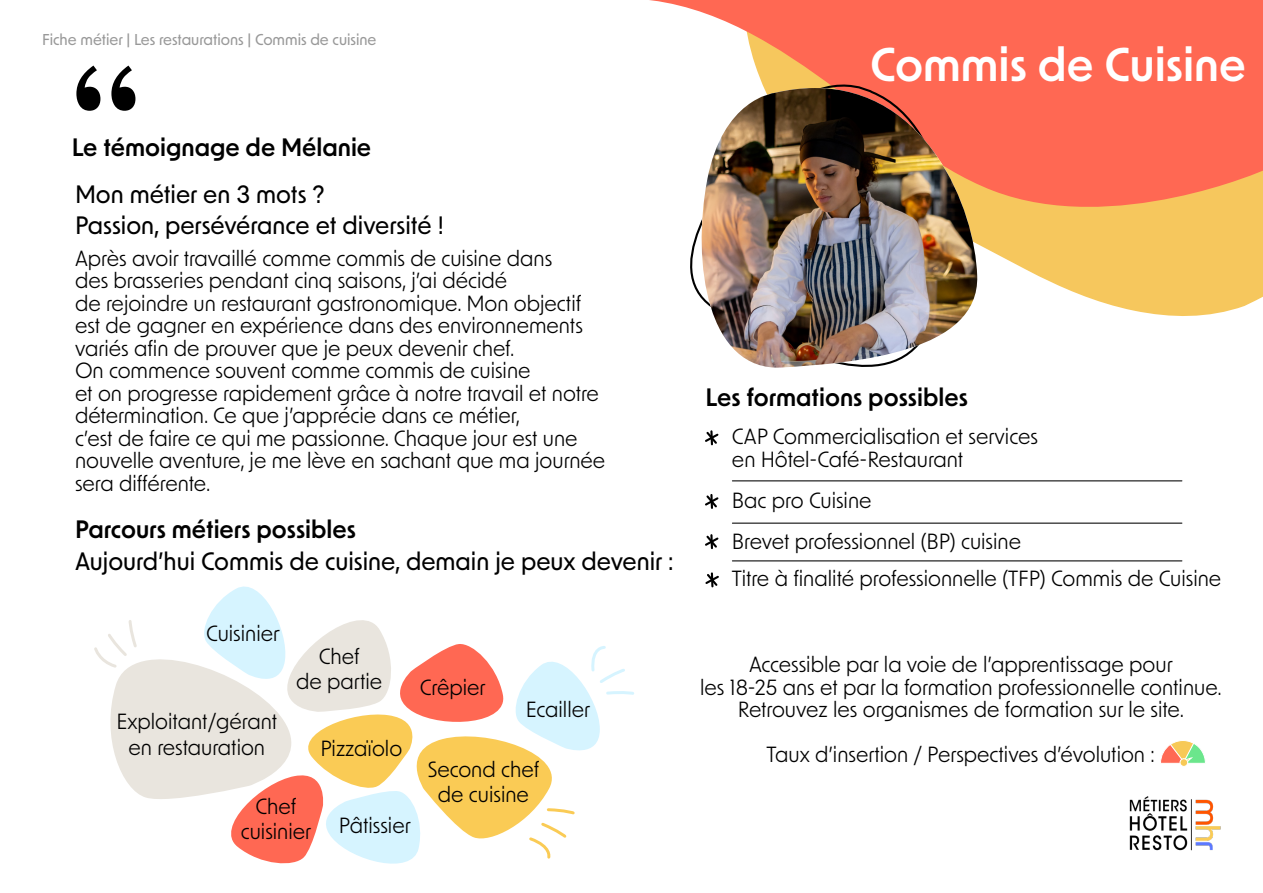
<style>
.page{position:relative;width:1263px;height:893px;background:#fff}
.page>*{position:absolute;margin:0;border:0;box-sizing:border-box;transform-origin:0 0}
.t1{font:700 150px "Copperplate Gothic";color:#000}
.t2{font:600 45px "New Order";color:#fff}
.t3{font:500 24px/31.5px "New Order";color:#000}
.t4{font:600 24px "New Order";color:#000}
.t5{font:21px/22.5px "New Order";color:#000;text-align:center}
.t6{font:500 15px "New Order";color:#999}
</style>
<div class="page">
<img style="left:1129px;top:796px;width:92px;height:55px">
<svg style="left:1035px;top:237px;width:228px;height:79px;background:#f7cf75"></svg>
<svg style="left:649px;top:0;width:614px;height:237px;background:#fd7a5a"></svg>
<hr style="left:732px;top:560px;width:450px;height:1px;background:#000">
<hr style="left:732px;top:480px;width:450px;height:1px;background:#000">
<hr style="left:732px;top:523px;width:450px;height:1px;background:#000">
<svg style="left:705px;top:572px;width:14px;height:16px"></svg>
<svg style="left:705px;top:494px;width:14px;height:15px"></svg>
<svg style="left:705px;top:430px;width:14px;height:16px"></svg>
<svg style="left:705px;top:534px;width:14px;height:16px"></svg>
<svg style="left:94px;top:586px;width:540px;height:278px"></svg>
<svg style="left:1160px;top:741px;width:45px;height:23px"></svg>
<div style="left:1180px;top:759px;width:8px;height:7px;background:#f7c957;border-radius:50%"></div>
<div style="left:1180px;top:759px;width:8px;height:7px;border:1px solid #fff;border-radius:50%"></div>
<svg style="left:651px;top:33px;width:384px;height:243px"></svg>
<svg style="left:691px;top:60px;width:289px;height:237px"></svg>
<img style="left:700px;top:88px;width:279px;height:280px">
<p class="t6" style="left:42px;top:30px;width:336px">Fiche métier | Les restaurations | Commis de cuisine</p>
<h1 class="t1" style="left:65px;top:35px;width:83px">“</h1>
<p class="t4" style="left:72px;top:132px;width:301px">Le témoignage de Mélanie</p>
<p class="t3" style="left:75px;top:177px;width:370px">Mon métier en 3 mots ?<br>Passion, persévérance et diversité !</p>
<p class="t5" style="left:75px;top:246px;width:532px;text-align:left">Après avoir travaillé comme commis de cuisine dans<br>des brasseries pendant cinq saisons, j’ai décidé<br>de rejoindre un restaurant gastronomique. Mon objectif est de gagner en expérience dans des environnements variés afin de prouver que je peux devenir chef.<br>On commence souvent comme commis de cuisine<br>et on progresse rapidement grâce à notre travail et notre détermination. Ce que j’apprécie dans ce métier,<br>c’est de faire ce qui me passionne. Chaque jour est une nouvelle aventure, je me lève en sachant que ma journée sera différente.</p>
<p class="t4" style="left:75px;top:514px;width:283px">Parcours métiers possibles</p>
<p class="t3" style="left:75px;top:544px;width:600px">Aujourd’hui Commis de cuisine, demain je peux devenir :</p>
<p class="t5" style="left:206px;top:621px;width:74px">Cuisinier</p>
<p class="t5" style="left:116px;top:708px;width:162px;line-height:25.2px">Exploitant/gérant en restauration</p>
<p class="t5" style="left:296px;top:642px;width:88px;line-height:25.2px">Chef<br>de partie</p>
<p class="t5" style="left:320px;top:736px;width:83px">Pizzaïolo</p>
<p class="t5" style="left:241px;top:793px;width:72px;line-height:25.2px">Chef cuisinier</p>
<p class="t5" style="left:339px;top:813px;width:73px">Pâtissier</p>
<p class="t5" style="left:420px;top:675px;width:67px">Crêpier</p>
<p class="t5" style="left:526px;top:697px;width:66px">Ecailler</p>
<p class="t5" style="left:428px;top:756px;width:113px;line-height:25.2px">Second chef de cuisine</p>
<h2 class="t2" style="left:870px;top:35px;width:377px">Commis de Cuisine</h2>
<p class="t4" style="left:706px;top:382px;width:264px">Les formations possibles</p>
<p class="t5" style="left:732px;top:424px;width:307px;text-align:left">CAP Commercialisation et services en Hôtel-Café-Restaurant</p>
<p class="t5" style="left:732px;top:479px;width:291px;line-height:41.2px;text-align:left">Bac pro Cuisine<br>Brevet professionnel (BP) cuisine</p>
<p class="t5" style="left:732px;top:566px;width:491px">Titre à finalité professionnelle (TFP) Commis de Cuisine</p>
<p class="t5" style="left:700px;top:652px;width:523px">Accessible par la voie de l’apprentissage pour<br>les 18-25 ans et par la formation professionnelle continue.<br>Retrouvez les organismes de formation sur le site.</p>
<p class="t5" style="left:766px;top:742px;width:390px">Taux d’insertion / Perspectives d’évolution :</p>
</div>
